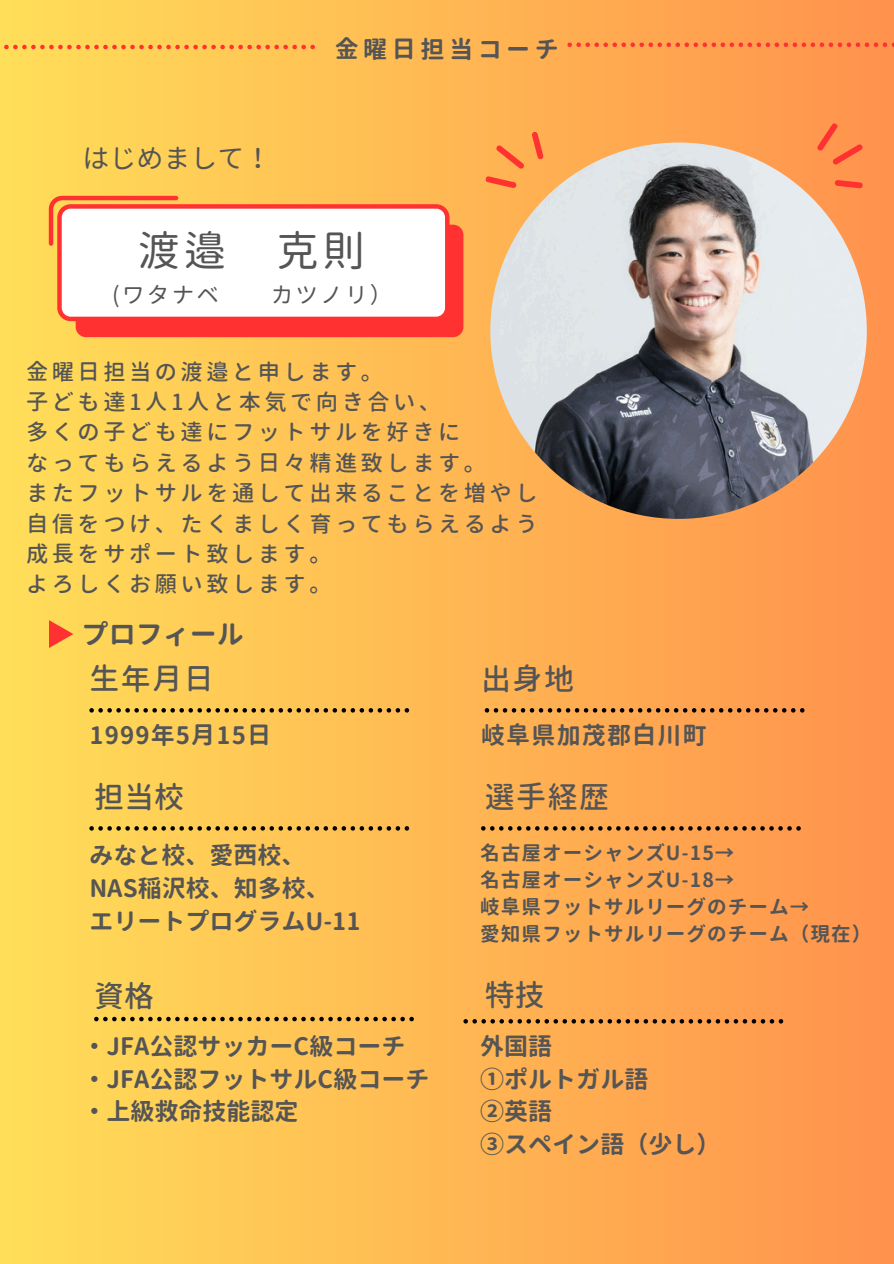
<style>
.page{position:relative;width:894px;height:1264px;background:#fff}
.page>*{position:absolute;margin:0;border:0;box-sizing:border-box;transform-origin:0 0}
.t1{font:42px "Gen Jyuu Gothic";color:#555}
.t2{font:500 30px "Gen Jyuu Gothic";letter-spacing:.05em;color:#555}
.t3{font:27px "Gen Jyuu Gothic";color:#555}
.t4{font:700 27px "Gen Jyuu Gothic";color:#555}
.t5{font:700 24px/32.7px "Gen Jyuu Gothic";color:#555}
.t6{font:700 24px "Gen Jyuu Gothic";letter-spacing:.05em;color:#555}
.t7{font:700 24px "Gen Jyuu Gothic";letter-spacing:.19em;color:#555}
.t8{font:22.5px "Gen Jyuu Gothic";letter-spacing:.1em;color:#555}
.t9{font:500 22.2px/30.3px "Gen Jyuu Gothic";letter-spacing:.155em;color:#555}
.t10{font:700 19.65px "Gen Jyuu Gothic";letter-spacing:.05em;color:#555}
</style>
<div class="page">
<div style="left:0;top:0;width:893px;height:1263px;background:linear-gradient(to right,#ffde59,#ff924d)"></div>
<img style="left:490px;top:142px;width:376px;height:377px;border-radius:50%">
<svg style="left:89px;top:708px;width:320px;height:4px"></svg>
<svg style="left:89px;top:826px;width:320px;height:4px"></svg>
<svg style="left:484px;top:708px;width:320px;height:4px"></svg>
<svg style="left:481px;top:826px;width:319px;height:4px"></svg>
<svg style="left:94px;top:1016px;width:320px;height:5px;background:#a68237"></svg>
<svg style="left:463px;top:1019px;width:320px;height:4px"></svg>
<svg style="left:484px;top:131px;width:65px;height:59px;background:#ffa04d"></svg>
<div style="left:76px;top:225px;width:387px;height:112px;background:#ff3131;border-radius:10px"></div>
<svg style="left:57px;top:204px;width:392px;height:117px;fill:#fff"></svg>
<svg style="left:49px;top:196px;width:129px;height:50px"></svg>
<svg style="left:49px;top:620px;width:24px;height:28px"></svg>
<svg style="left:0;top:45px;width:315px;height:4px"></svg>
<svg style="left:567px;top:42px;width:326px;height:5px;background:#ff7844"></svg>
<svg style="left:815px;top:122px;width:49px;height:77px;background:#ff8849"></svg>
<h1 class="t3" style="left:82px;top:139px;width:191px">はじめまして！</h1>
<p class="t7" style="left:334px;top:32px;width:226px">金曜日担当コーチ</p>
<p class="t1" style="left:138px;top:220px;width:228px">渡邉 克則</p>
<p class="t8" style="left:112px;top:278px;width:108px">(ワタナベ</p>
<p class="t8" style="left:271px;top:278px;width:123px">カツノリ）</p>
<h3 class="t9" style="left:26px;top:356px;width:513px">金曜日担当の渡邉と申します。<br>子ども達1人1人と本気で向き合い、<br>多くの子ども達にフットサルを好きに<br>なってもらえるよう日々精進致します。<br>またフットサルを通して出来ることを増やし自信をつけ、たくましく育ってもらえるよう成長をサポート致します。<br>よろしくお願い致します。</h3>
<p class="t4" style="left:82px;top:614px;width:163px">プロフィール</p>
<p class="t2" style="left:89px;top:657px;width:126px">生年月日</p>
<h5 class="t2" style="left:481px;top:657px;width:94px">出身地</h5>
<p class="t6" style="left:89px;top:718px;width:183px">1999年5月15日</p>
<p class="t6" style="left:481px;top:718px;width:227px">岐阜県加茂郡白川町</p>
<h2 class="t2" style="left:94px;top:775px;width:91px">担当校</h2>
<p class="t5" style="left:89px;top:838px;width:272px">みなと校、愛西校、<br>NAS稲沢校、知多校、<br>エリートプログラムU-11</p>
<h4 class="t2" style="left:484px;top:775px;width:126px">選手経歴</h4>
<h1 class="t10" style="left:480px;top:839px;width:256px">名古屋オーシャンズU-15→</h1>
<h1 class="t10" style="left:480px;top:866px;width:256px">名古屋オーシャンズU-18→</h1>
<h1 class="t10" style="left:480px;top:893px;width:330px">岐阜県フットサルリーグのチーム→</h1>
<p class="t10" style="left:480px;top:920px;width:392px">愛知県フットサルリーグのチーム（現在）</p>
<h1 class="t2" style="left:484px;top:973px;width:61px">特技</h1>
<p class="t2" style="left:94px;top:974px;width:61px">資格</p>
<h4 class="t5" style="left:82px;top:1029px;width:348px">・JFA公認サッカーC級コーチ・JFA公認フットサルC級コーチ・上級救命技能認定</h4>
<h4 class="t5" style="left:480px;top:1029px;width:241px">外国語<br>①ポルトガル語<br>②英語<br>③スペイン語（少し）</h4>
</div>
